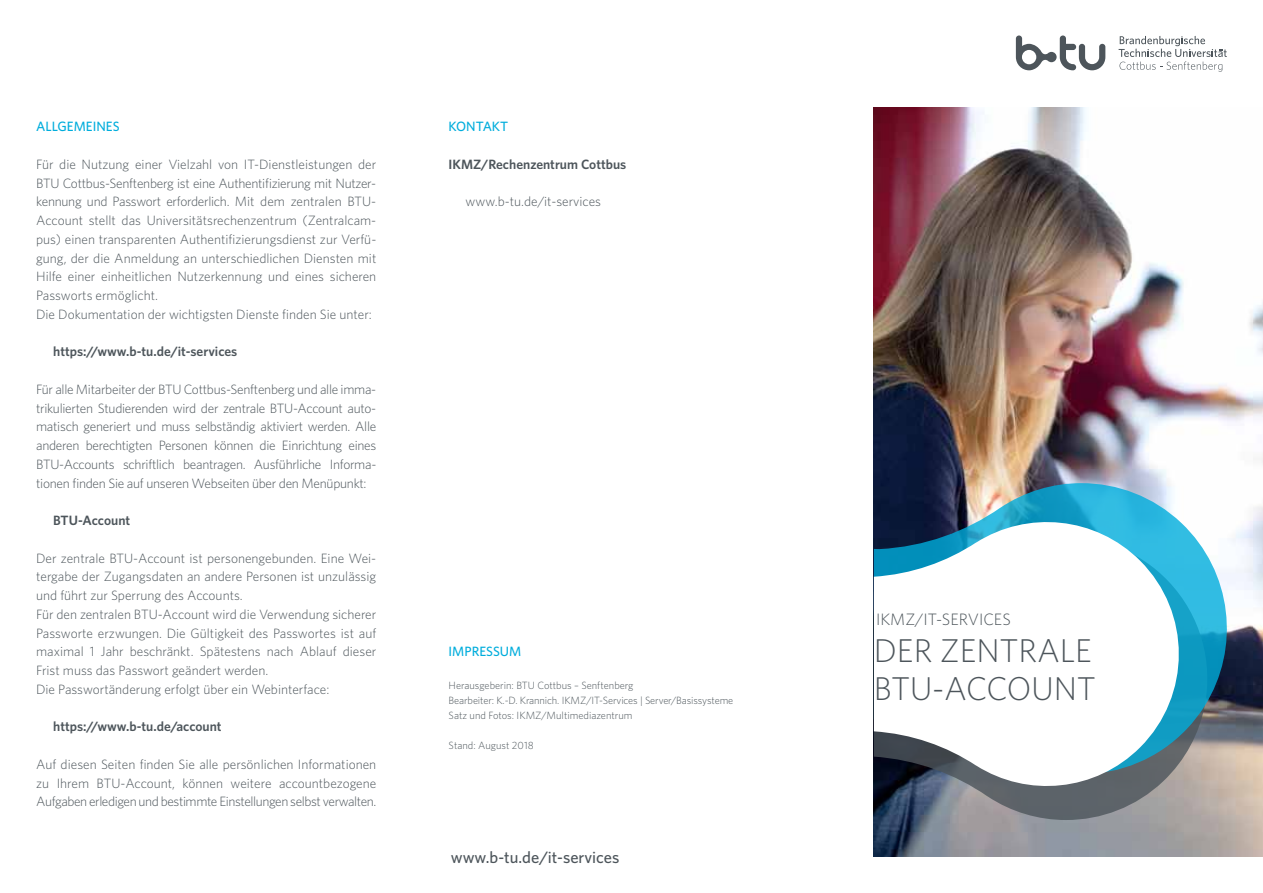
<style>
.page{position:relative;width:1263px;height:893px;background:#fff}
.page>*{position:absolute;margin:0;border:0;box-sizing:border-box;transform-origin:0 0}
.t1{font:300 33px "Whitney";color:#4d555b}
.t2{font:500 16.5px "Whitney";color:#4d555b}
.t3{font:300 16.5px "Whitney";color:#4d555b}
.t4{font:300 13.5px/18.8px "Whitney";color:#4d555b}
.t5{font:600 13.5px "Whitney";color:#4d555b}
.t6{font:500 13.5px "Whitney";color:#00addc}
.t7{font:300 10.5px/15px "Whitney";color:#4d555b}
</style>
<div class="page">
<img style="left:874px;top:108px;width:389px;height:748px">
<svg style="left:874px;top:774px;width:335px;height:46px"></svg>
<img style="left:874px;top:483px;width:354px;height:291px">
<svg style="left:874px;top:510px;width:318px;height:288px"></svg>
<svg style="left:1016px;top:35px;width:89px;height:35px"></svg>
<svg style="left:1118px;top:36px;width:109px;height:36px"></svg>
<p class="t6" style="left:36px;top:118px;width:85px">ALLGEMEINES</p>
<p class="t4" style="left:36px;top:154px;width:342px">Für die Nutzung einer Vielzahl von IT-Dienstleistungen der BTU Cottbus-Senftenberg ist eine Authentifizierung mit Nutzer&shy;kennung und Passwort erforderlich. Mit dem zentralen BTU-Account stellt das Universitätsrechenzentrum (Zentralcam&shy;pus) einen transparenten Authentifizierungsdienst zur Verfü&shy;gung, der die Anmeldung an unterschiedlichen Diensten mit Hilfe einer einheitlichen Nutzerkennung und eines sicheren Passworts ermöglicht.<br>Die Dokumentation der wichtigsten Dienste finden Sie unter:</p>
<p class="t5" style="left:53px;top:343px;width:186px">https://www.b-tu.de/it-services</p>
<p class="t4" style="left:36px;top:379px;width:342px;text-align:justify">Für alle Mitarbeiter der BTU Cottbus-Senftenberg und alle imma&shy;trikulierten Studierenden wird der zentrale BTU-Account auto&shy;matisch generiert und muss selbständig aktiviert werden. Alle anderen berechtigten Personen können die Einrichtung eines BTU-Accounts schriftlich beantragen. Ausführliche Informa&shy;tionen finden Sie auf unseren Webseiten über den Menüpunkt:</p>
<p class="t5" style="left:53px;top:511px;width:79px">BTU-Account</p>
<p class="t4" style="left:36px;top:548px;width:342px">Der zentrale BTU-Account ist personengebunden. Eine Wei&shy;tergabe der Zugangsdaten an andere Personen ist unzulässig und führt zur Sperrung des Accounts.<br>Für den zentralen BTU-Account wird die Verwendung sicherer Passworte erzwungen. Die Gültigkeit des Passwortes ist auf maximal 1 Jahr beschränkt. Spätestens nach Ablauf dieser Frist muss das Passwort geändert werden.<br>Die Passwortänderung erfolgt über ein Webinterface:</p>
<p class="t5" style="left:53px;top:718px;width:170px">https://www.b-tu.de/account</p>
<p class="t4" style="left:36px;top:754px;width:342px;text-align:justify">Auf diesen Seiten finden Sie alle persönlichen Informationen zu Ihrem BTU-Account, können weitere accountbezogene Aufgaben erledigen und bestimmte Einstellungen selbst verwalten.</p>
<p class="t6" style="left:449px;top:118px;width:61px">KONTAKT</p>
<p class="t5" style="left:449px;top:155px;width:179px">IKMZ/Rechenzentrum Cottbus</p>
<p class="t4" style="left:466px;top:192px;width:137px">www.b-tu.de/it-services</p>
<p class="t6" style="left:449px;top:643px;width:74px">IMPRESSUM</p>
<p class="t7" style="left:449px;top:678px;width:286px">Herausgeberin: BTU Cottbus – Senftenberg<br>Bearbeiter: K.-D. Krannich. IKMZ/IT-Services | Server/Basissysteme<br>Satz und Fotos: IKMZ/Multimediazentrum</p>
<p class="t7" style="left:449px;top:738px;width:87px">Stand: August 2018</p>
<p class="t2" style="left:451px;top:846px;width:170px">WWW.B-TU.DE/IT-SERVICES</p>
<p class="t3" style="left:876px;top:608px;width:101px">ikmz/it-se rvices</p>
<h1 class="t1" style="left:874px;top:629px;width:86px">de r zent</h1>
<h1 class="t1" style="left:1018px;top:629px;width:70px">rale</h1>
<h1 class="t1" style="left:874px;top:666px;width:92px">btu-acc</h1>
<h1 class="t1" style="left:1007px;top:666px;width:46px">ount</h1>
</div>
